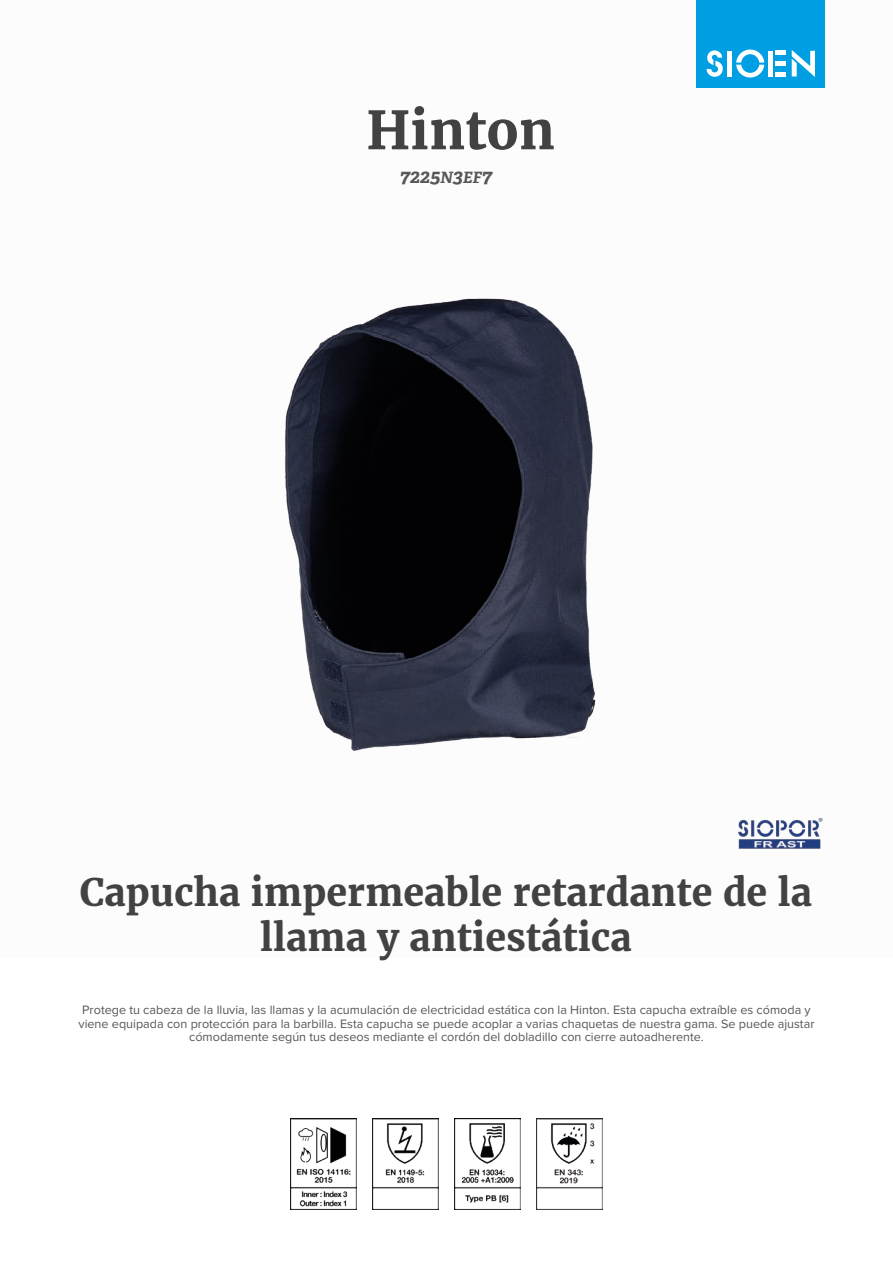
<style>
.page{position:relative;width:893px;height:1263px;background:#fff}
.page>*{position:absolute;margin:0;border:0;box-sizing:border-box;transform-origin:0 0}
.t1{font:700 52.5px "Merriweather";color:#424243}
.t2{font:700 37.5px/45px "Merriweather";color:#424243;text-align:center}
.t3{font:italic 700 19.5px "Adelle";color:#575756}
.t4{font:12.6px/13.6px "Proxima Nova";color:#575756;text-align:center}
.s1{font-size:15.6px}
</style>
<div class="page">
<div style="left:697px;top:0;width:128px;height:88px;background:#009fe3"></div>
<svg style="left:707px;top:50px;width:16px;height:27px"></svg>
<svg style="left:736px;top:50px;width:28px;height:28px"></svg>
<div style="left:727px;top:51px;width:5px;height:26px;background:#fff"></div>
<div style="left:768px;top:51px;width:5px;height:26px;background:#fff"></div>
<div style="left:775px;top:72px;width:11px;height:5px;background:#fff"></div>
<div style="left:775px;top:61px;width:11px;height:5px;background:#fff"></div>
<hr style="left:775px;top:51px;width:11px;height:4px;background:#fff">
<svg style="left:792px;top:50px;width:23px;height:27px"></svg>
<img style="left:738px;top:817px;width:85px;height:32px">
<img style="left:290px;top:1118px;width:66px;height:92px">
<img style="left:372px;top:1118px;width:67px;height:92px">
<img style="left:454px;top:1118px;width:67px;height:92px">
<img style="left:536px;top:1118px;width:67px;height:92px">
<img style="left:284px;top:298px;width:312px;height:453px">
<h1 class="t1" style="left:366px;top:95px;width:190px">Hinton</h1>
<h3 class="t3" style="left:400px;top:164px;width:94px">7225<span class="s1">N</span>3<span class="s1">EF</span>7</h3>
<h2 class="t2" style="left:80px;top:869px;width:734px">Capucha impermeable retardante de la llama y antiestática</h2>
<p class="t4" style="left:79px;top:1002px;width:737px">Protege tu cabeza de la lluvia, las llamas y la acumulación de electricidad estática con la Hinton. Esta capucha extraíble es cómoda y viene equipada con protección para la barbilla. Esta capucha se puede acoplar a varias chaquetas de nuestra gama. Se puede ajustar cómodamente según tus deseos mediante el cordón del dobladillo con cierre autoadherente.</p>
</div>
